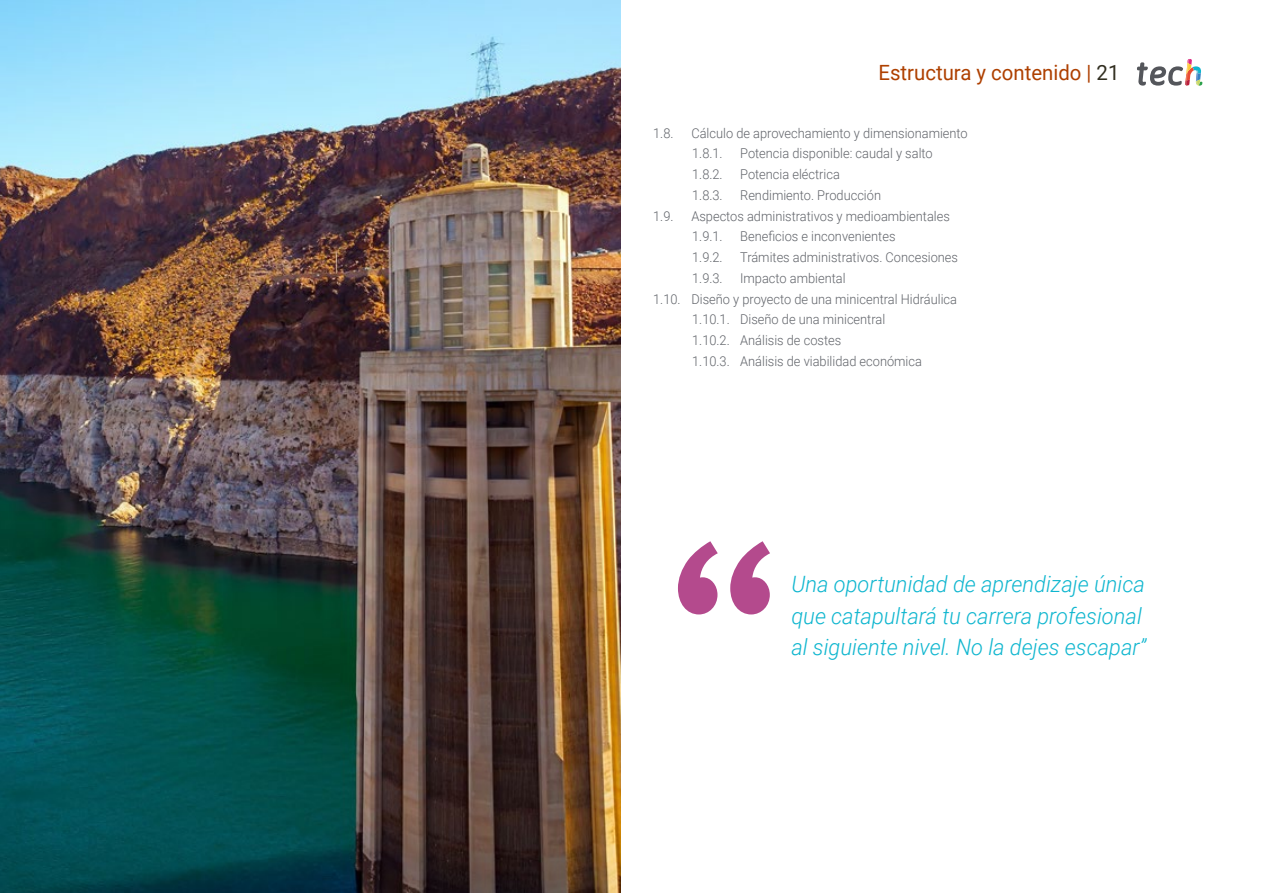
<style>
.page{position:relative;width:1263px;height:893px;background:#fff}
.page>*{position:absolute;margin:0;border:0;box-sizing:border-box;transform-origin:0 0}
.t1{font:italic 300 22.5px/31.5px "Roboto";color:#0fb6cf}
.t2{font:21px "Roboto";color:#ae4000}
.t3{font:300 13.5px/20.7px "Roboto";color:#61646a;scale:.95 1}
.s1{color:#312e20}
</style>
<div class="page">
<svg style="left:1137px;top:59px;width:65px;height:27px"></svg>
<img style="left:0;top:0;width:621px;height:893px">
<svg style="left:678px;top:541px;width:92px;height:73px"></svg>
<h2 class="t2" style="left:878px;top:57px;width:242px">Estructura y contenido | <span class="s1">21</span></h2>
<p class="t3" style="left:653px;top:122px;width:23px">1.8.</p>
<p class="t3" style="left:691px;top:122px;width:292px">Cálculo de aprovechamiento y dimensionamiento<br>1.8.1.</p>
<p class="t3" style="left:740px;top:143px;width:204px">Potencia disponible: caudal y salto</p>
<p class="t3" style="left:692px;top:164px;width:34px">1.8.2.</p>
<p class="t3" style="left:740px;top:164px;width:107px">Potencia eléctrica</p>
<p class="t3" style="left:692px;top:184px;width:34px">1.8.3.</p>
<p class="t3" style="left:740px;top:184px;width:150px">Rendimiento. Producción</p>
<p class="t3" style="left:653px;top:205px;width:23px">1.9.</p>
<p class="t3" style="left:691px;top:205px;width:274px">Aspectos administrativos y medioambientales<br>1.9.1.</p>
<p class="t3" style="left:740px;top:226px;width:165px">Beneficios e inconvenientes</p>
<p class="t3" style="left:692px;top:247px;width:34px">1.9.2.</p>
<p class="t3" style="left:740px;top:247px;width:231px">Trámites administrativos. Concesiones</p>
<p class="t3" style="left:692px;top:267px;width:34px">1.9.3.</p>
<p class="t3" style="left:740px;top:267px;width:112px">Impacto ambiental</p>
<p class="t3" style="left:653px;top:288px;width:321px">1.10. Diseño y proyecto de una minicentral Hidráulica</p>
<p class="t3" style="left:692px;top:309px;width:205px">1.10.1. Diseño de una minicentral</p>
<p class="t3" style="left:692px;top:330px;width:158px">1.10.2. Análisis de costes</p>
<p class="t3" style="left:692px;top:350px;width:243px">1.10.3. Análisis de viabilidad económica</p>
<h1 class="t1" style="left:791px;top:567px;width:357px">Una oportunidad de aprendizaje única que catapultará tu carrera profesional al siguiente nivel. No la dejes escapar”</h1>
</div>
